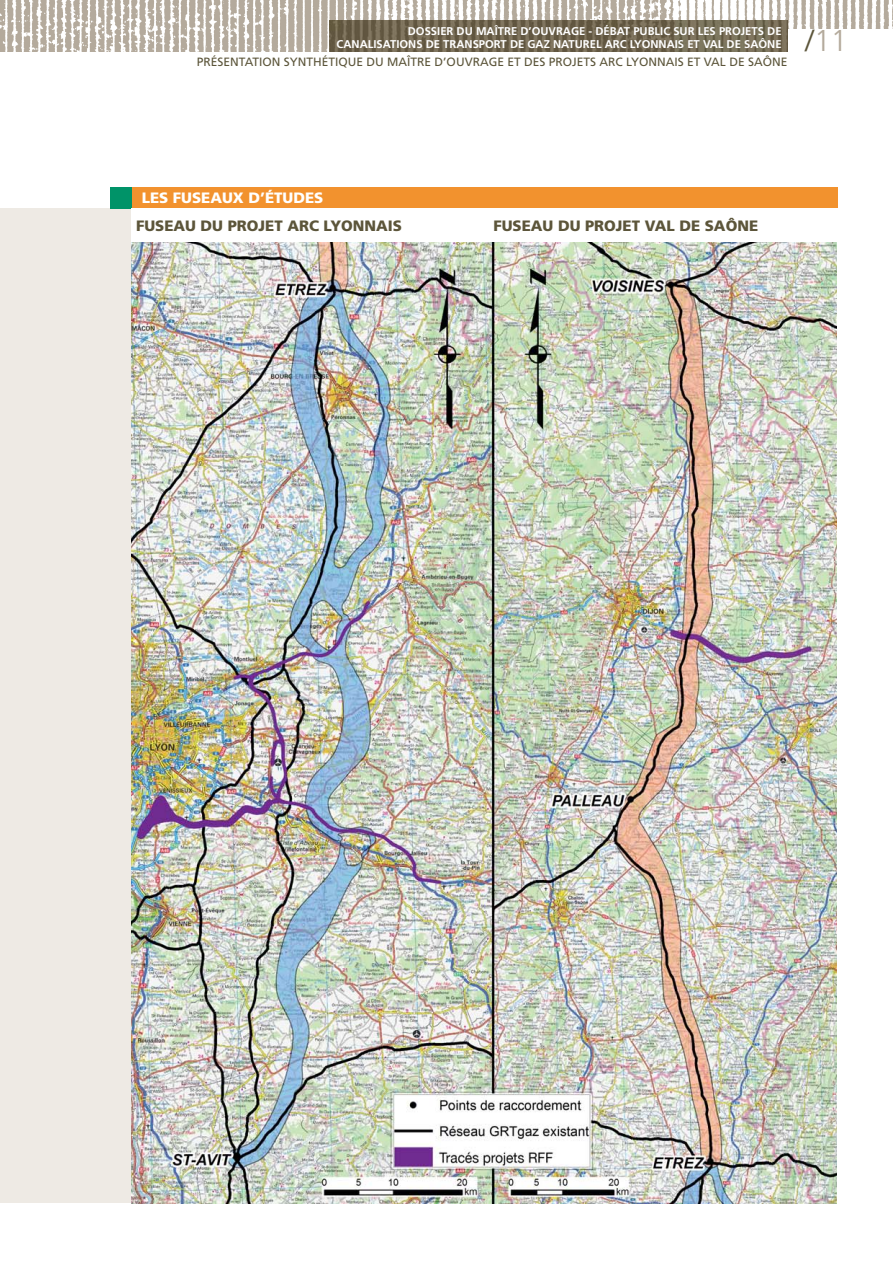
<style>
.page{position:relative;width:893px;height:1263px;background:#fff}
.page>*{position:absolute;margin:0;border:0;box-sizing:border-box;transform-origin:0 0}
.t1{font:300 30.15px "Frutiger";color:#b4aa9c}
.t2{font:900 15px "Frutiger";color:#5c553a}
.t3{font:900 15px "Frutiger";color:#fff}
.t4{font:12px "Frutiger";color:#5c553a}
.t5{font:700 11.25px/12.8px "Frutiger";color:#fff;text-align:right}
.s1{color:#5c553a}
</style>
<div class="page">
<img style="left:0;top:0;width:889px;height:52px">
<div style="left:787px;top:29px;width:105px;height:28px;background:#fff"></div>
<img style="left:329px;top:20px;width:458px;height:32px">
<div style="left:0;top:208px;width:838px;height:995px;background:#eeeae4"></div>
<div style="left:110px;top:187px;width:728px;height:21px;background:#f2922e"></div>
<div style="left:110px;top:187px;width:22px;height:21px;background:#009368"></div>
<div style="left:132px;top:208px;width:706px;height:995px;background:#fff"></div>
<img style="left:132px;top:243px;width:704px;height:960px">
<p class="t5" style="left:336px;top:26px;width:446px">DOSSIER DU MAÎTRE D’OUVRAGE - DÉBAT PUBLIC SUR LES PROJETS DE<br>CANALISATIONS DE TRANSPORT DE GAZ NATUREL ARC LYONNAIS ET VAL DE SAÔNE</p>
<p class="t4" style="left:197px;top:57px;width:592px">PRÉSENTATION SYNTHÉTIQUE DU MAÎTRE D’OUVRAGE ET DES PROJETS ARC LYONNAIS ET VAL DE SAÔNE</p>
<h1 class="t1" style="left:805px;top:28px;width:43px"><span class="s1">/</span>11</h1>
<h2 class="t3" style="left:142px;top:192px;width:183px">LES FUSEAUX D’ÉTUDES</h2>
<h2 class="t2" style="left:136px;top:220px;width:267px">FUSEAU DU PROJET ARC LYONNAIS</h2>
<h2 class="t2" style="left:493px;top:220px;width:266px">FUSEAU DU PROJET VAL DE SAÔNE</h2>
</div>
